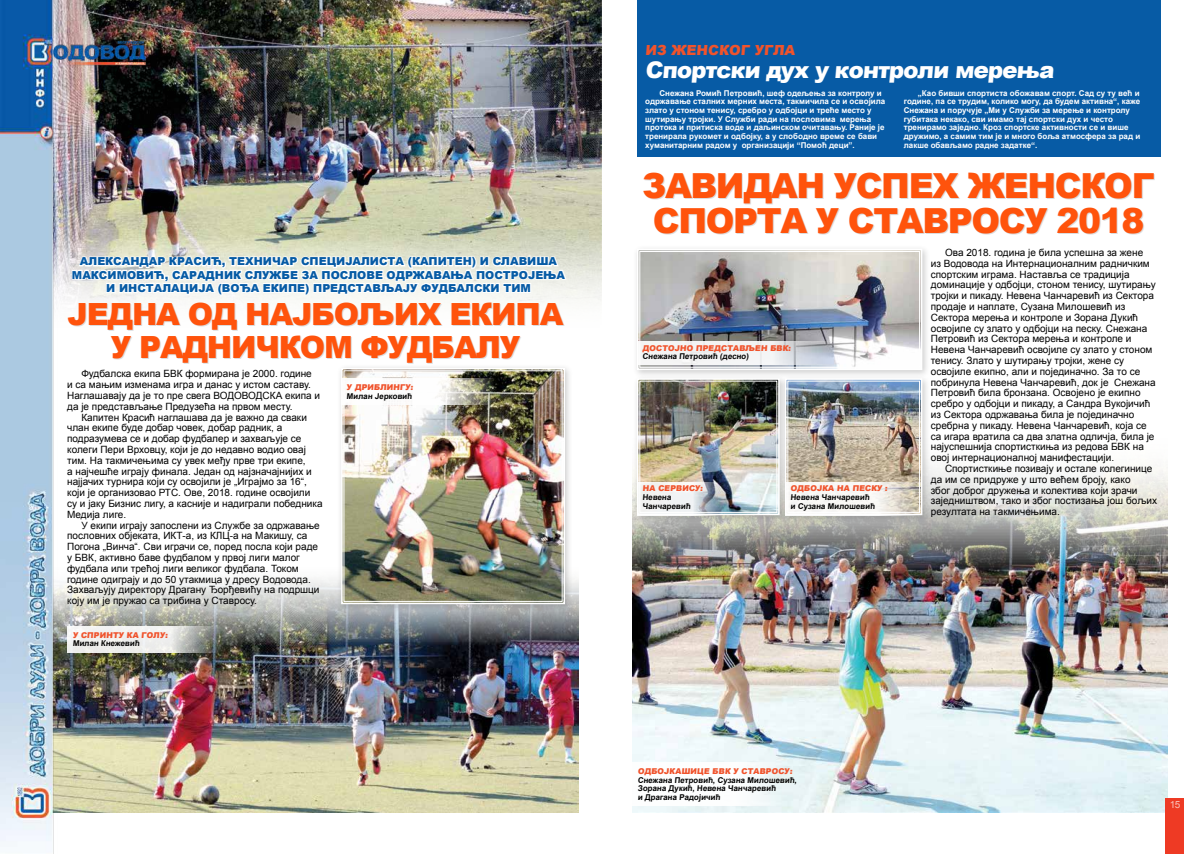
<style>
.page{position:relative;width:1202px;height:854px;background:#fff}
.page>*{position:absolute;margin:0;border:0;box-sizing:border-box;transform-origin:0 0}
.t1{font:900 34.5px/35.3px "Arial";letter-spacing:-.04em;color:#ff530c}
.t2{font:900 30.5px/33px "Arial";letter-spacing:-.04em;color:#ff530c;text-align:center}
.t3{font:900 22.9px "Arial";color:#fff}
.t4{font:900 13.9px "Arial";color:#f0532c}
.t5{font:900 11px/13.2px "Arial";color:#075ba5;text-align:center}
.t6{font:10px/10.8px "Arial";color:#000}
.t7{font:10px "Arial";color:#fff}
.t8{font:700 8px/8.6px "Arial";color:#fff}
.t9{font:700 8px/8.6px "Arial";color:#000}
.t10{font:900 8px "Arial";color:#f0532c}
</style>
<div class="page">
<img style="left:632px;top:467px;width:536px;height:345px">
<img style="left:161px;top:579px;width:418px;height:233px">
<img style="left:161px;top:0;width:441px;height:304px">
<img style="left:0;top:0;width:161px;height:853px">
<svg style="left:71px;top:253px;width:497px;height:44px"></svg>
<div style="left:337px;top:363px;width:236px;height:249px;background:#000;opacity:.2"></div>
<img style="left:340px;top:367px;width:226px;height:237px">
<div style="left:344px;top:370px;width:218px;height:231px;border:1px solid #fff"></div>
<div style="left:633px;top:244px;width:298px;height:134px;background:#000;opacity:.2"></div>
<img style="left:636px;top:248px;width:287px;height:123px">
<div style="left:640px;top:251px;width:280px;height:116px;border:1px solid #fff"></div>
<div style="left:633px;top:374px;width:155px;height:149px;background:#000;opacity:.2"></div>
<div style="left:781px;top:374px;width:150px;height:149px;background:#000;opacity:.2"></div>
<img style="left:636px;top:377px;width:287px;height:139px">
<div style="left:788px;top:381px;width:132px;height:131px;border:1px solid #fff"></div>
<svg style="left:67px;top:625px;width:153px;height:27px;fill:#eeeeec"></svg>
<div style="left:632px;top:762px;width:153px;height:43px;background:#fff"></div>
<svg style="left:637px;top:481px;width:82px;height:34px;fill:#f1f3f2"></svg>
<svg style="left:785px;top:481px;width:137px;height:34px;fill:#f7f6f4"></svg>
<svg style="left:637px;top:340px;width:200px;height:24px;fill:#f3f3f3"></svg>
<svg style="left:341px;top:378px;width:153px;height:26px"></svg>
<div style="left:637px;top:0;width:523px;height:157px;background:#075ba5"></div>
<div style="left:1166px;top:797px;width:18px;height:56px;background:#ee3a24"></div>
<p class="t5" style="left:72px;top:254px;width:495px">АЛЕКСАНДАР КРАСИЋ, ТEХНИЧAР СПEЦИJAЛИСТA (КАПИТЕН) И СЛАВИША<br>МАКСИМОВИЋ, СAРAДНИК СЛУЖБE ЗA ПOСЛOВE OДРЖAВAЊA ПOСТРOJEЊA<br>И ИНСТAЛAЦИJA (ВОЂА ЕКИПЕ) ПРЕДСТАВЉАЈУ ФУДБАЛСКИ ТИМ</p>
<h2 class="t2" style="left:68px;top:296px;width:497px">ЈЕДНА ОД НАЈБОЉИХ ЕКИПА<br>У РАДНИЧКОМ ФУДБАЛУ</h2>
<p class="t6" style="left:67px;top:368px;width:254px;text-indent:14px">Фудбалска екипа БВК формирана је 2000. године<br>и са мањим изменама игра и данас у истом саставу.<br>Наглашавају да је то пре свега ВОДОВОДСКА екипа и да је представљање Предузећа на првом месту.</p>
<p class="t6" style="left:67px;top:411px;width:257px;text-indent:14px">Капитен Красић наглашава да је важно да сваки члан екипе буде добар човек, добар радник, а подразумева се и добар фудбалер и захваљује се колеги Пери Врховцу, који је до недавно водио овај тим. На такмичењима су увек међу прве три екипе,<br>а најчешће играју финала. Један од најзначајнијих и најјачих турнира који су освојили је „Играјмо за 16“, који је организовао РТС. Ове, 2018. године освојили су и јаку Бизнис лигу, а касније и надиграли победника Медија лиге.</p>
<p class="t6" style="left:67px;top:519px;width:254px;text-indent:14px">У екипи играју запослени из Службе за одржавање пословних објеката, ИКТ-а, из КЛЦ-а на Макишу, са Погона „Винча“. Сви играчи се, поред посла који раде у БВК, активно баве фудбалом у првој лиги малог фудбала или трећој лиги великог фудбала. Током године одиграју и до 50 утакмица у дресу Водовода.<br>Захваљују директору Драгану Ђорђевићу на подршци коју им је пружао са трибина у Ставросу.</p>
<p class="t10" style="left:73px;top:628px;width:98px">У СПРИНТУ КА ГОЛУ:</p>
<p class="t9" style="left:73px;top:639px;width:69px">Милан Кнежевић</p>
<p class="t10" style="left:347px;top:381px;width:69px">У ДРИБЛИНГУ:</p>
<p class="t9" style="left:347px;top:391px;width:68px">Милан Јерковић</p>
<h3 class="t4" style="left:645px;top:40px;width:153px">ИЗ ЖЕНСКОГ УГЛА</h3>
<h3 class="t3" style="left:645px;top:53px;width:413px">Спортски дух у контроли мерења</h3>
<p class="t8" style="left:645px;top:89px;width:242px;text-indent:14px">Снежана Ромић Петровић, шеф одељења за контролу и одржавање сталних мерних места, такмичила се и oсвojилa злaтo у стоном тенису, срeбрo у oдбojци и треће место у шутирању тројки. У Служби рaди нa пoслoвимa мeрeњa прoтoкa и притискa вoдe и дaљинскoм очитaвању. Раније је трeнирaлa рукoмeт и oдбojку, а у слoбoднo врeмe се бaви хумaнитaрним рaдoм у oргaнизaциjи “Пoмoћ дeци”.</p>
<p class="t8" style="left:904px;top:89px;width:238px;text-indent:14px">„Као бивши спортиста обожавам спорт. Сад су ту већ и године, па се трудим, колико могу, да будем активна“, каже Снежана и поручује „Ми у Служби за мерење и контролу губитака некако, сви имамо тај спортски дух и често тренирамо заједно. Кроз спортске активности се и више дружимо, а самим тим је и много боља атмосфера за рад и лакше обављамо радне задатке“.</p>
<h1 class="t1" style="left:643px;top:167px;width:514px">ЗАВИДАН УСПЕХ ЖЕНСКОГ<br>СПОРТА У СТАВРОСУ 2018</h1>
<p class="t10" style="left:642px;top:342px;width:151px">ДОСТОЈНО ПРЕДСТАВЉЕН БВК:</p>
<p class="t9" style="left:642px;top:352px;width:109px">Снежана Петровић (десно)</p>
<p class="t10" style="left:642px;top:482px;width:63px">НА СЕРВИСУ:</p>
<p class="t9" style="left:642px;top:493px;width:51px">Невена<br>Чанчаревић</p>
<p class="t10" style="left:790px;top:482px;width:100px">ОДБОЈКА НА ПЕСКУ :</p>
<p class="t9" style="left:790px;top:493px;width:87px">Невена Чанчаревић и Сузана Милошевић</p>
<p class="t6" style="left:931px;top:247px;width:227px;text-indent:14px">Ова 2018. година је била успешна за жене из Водовода на Интернационалним радничким спортским играма. Наставља се традиција доминације у одбојци, стоном тенису, шутирању тројки и пикаду. Невена Чанчаревић из Сектора продаје и наплате, Сузана Милошевић из Сектора мерења и контроле и Зорана Дукић освојиле су злато у одбојци на песку. Снежана Петровић из Сектора мерења и контроле и Невена Чанчаревић освојиле су злато у стоном тенису. Злато у шутирању тројки, жене су освојиле екипно, али и појединачно. За то се побринула Невена Чанчаревић, док је Снежана Петровић била бронзана. Освојено је екипно сребро у одбојци и пикаду, а Сандра Вукојичић из Сектора одржавања била је појединачно сребрна у пикаду. Невена Чанчаревић, која се са игара вратила са два златна одличја, била је најуспешнија спортисткиња из редова БВК на овој интернационалној манифестацији.</p>
<p class="t6" style="left:931px;top:463px;width:228px;text-indent:14px">Спортисткиње позивају и остале колегинице да им се придруже у што већем броју, како<br>због доброг дружења и колектива који зрачи заједништвом, тако и због постизања још бољих резултата на такмичењима.</p>
<p class="t10" style="left:638px;top:765px;width:157px">ОДБОЈКАШИЦЕ БВК У СТАВРОСУ:</p>
<p class="t9" style="left:638px;top:775px;width:162px">Снежана Петровић, Сузана Милошевић,<br>Зорана Дукић, Невена Чанчаревић<br>и Драгана Радојичић</p>
<p class="t7" style="left:1169px;top:798px;width:13px">15</p>
</div>
